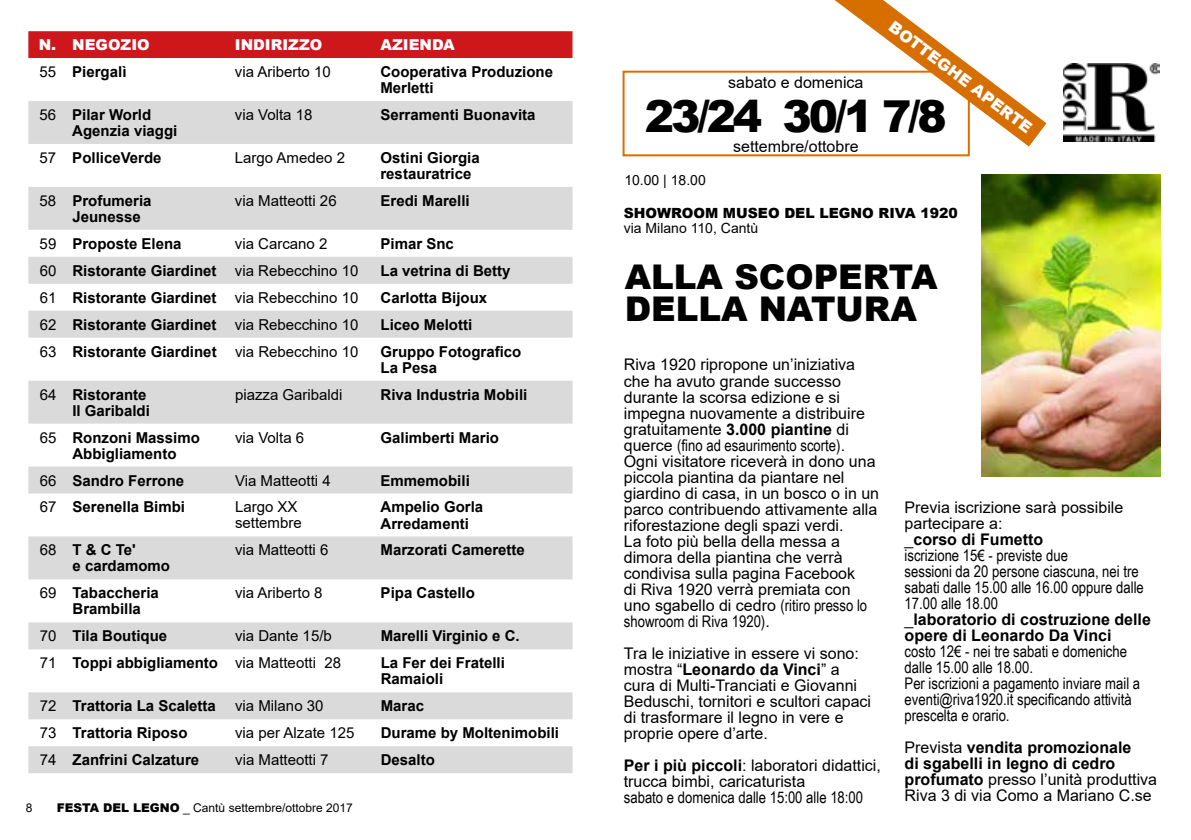
<style>
.page{position:relative;width:1191px;height:840px;background:#fff}
.page>*{position:absolute;margin:0;border:0;box-sizing:border-box;transform-origin:0 0}
.t1{font:900 44px "Arial";color:#000}
.t2{font:900 34px/32px "Arial";color:#000}
.t3{font:16px/16px "Arial";color:#000}
.t4{font:16px/16px "Arial Narrow";color:#000}
.t5{font:700 16px/16px "Arial";color:#000}
.t6{font:900 16px "Arial";color:#fff}
.t7{font:700 15px/16px "Arial";color:#000}
.t8{font:15px/15px "Arial";color:#000}
.t9{font:900 15px "Arial";color:#fff}
.t10{font:14px "Arial";color:#000}
.t11{font:900 14px "Arial";color:#000}
.t12{font:12px "Arial";color:#000}
.s1{font-weight:400}
.s2{font-weight:900}
.s3{font-weight:700}
.s4{font-family:"Arial"}
.s5{font-family:"Arial Narrow"}
</style>
<div class="page">
<div style="left:28px;top:31px;width:544px;height:27px;background:#cd171a"></div>
<svg style="left:28px;top:101px;width:544px;height:671px"></svg>
<img style="left:1063px;top:64px;width:96px;height:77px">
<div style="left:622px;top:71px;width:347px;height:85px;border:2px solid #d76e00"></div>
<svg style="left:645px;top:0;width:401px;height:152px"></svg>
<img style="left:981px;top:174px;width:179px;height:302px">
<p class="t9" style="left:39px;top:34px;width:112px">N. NEGOZIO</p>
<p class="t9" style="left:235px;top:34px;width:89px">INDIRIZZO</p>
<p class="t9" style="left:380px;top:34px;width:76px">AZIENDA</p>
<p class="t7" style="left:40px;top:64px;width:88px"><span class="s1">55</span> Piergalì</p>
<p class="t8" style="left:235px;top:64px;width:97px">via Ariberto 10</p>
<p class="t7" style="left:380px;top:64px;width:174px">Cooperativa Produzione<br>Merletti</p>
<p class="t7" style="left:72px;top:107px;width:107px;text-indent:-33px"><span class="s1">56</span> Pilar World<br>Agenzia viaggi</p>
<p class="t8" style="left:235px;top:107px;width:79px">via Volta 18</p>
<p class="t7" style="left:380px;top:107px;width:157px">Serramenti Buonavita</p>
<p class="t7" style="left:40px;top:150px;width:123px"><span class="s1">57</span> PolliceVerde</p>
<p class="t8" style="left:235px;top:150px;width:112px">Largo Amedeo 2</p>
<p class="t7" style="left:380px;top:150px;width:101px">Ostini Giorgia restauratrice</p>
<p class="t7" style="left:72px;top:193px;width:81px;text-indent:-33px"><span class="s1">58</span> Profumeria<br>Jeunesse</p>
<p class="t8" style="left:235px;top:193px;width:103px">via Matteotti 26</p>
<p class="t7" style="left:380px;top:193px;width:91px">Eredi Marelli</p>
<p class="t7" style="left:40px;top:235px;width:143px"><span class="s1">59</span> Proposte Elena</p>
<p class="t8" style="left:235px;top:236px;width:94px">via Carcano 2</p>
<p class="t7" style="left:380px;top:235px;width:75px">Pimar Snc</p>
<p class="t7" style="left:40px;top:262px;width:320px"><span class="s1">60</span> Ristorante Giardinet <span class="s1">via Rebecchino 10</span></p>
<p class="t7" style="left:380px;top:262px;width:132px">La vetrina di Betty</p>
<p class="t7" style="left:40px;top:289px;width:320px"><span class="s1">61</span> Ristorante Giardinet <span class="s1">via Rebecchino 10</span></p>
<p class="t7" style="left:380px;top:289px;width:108px">Carlotta Bijoux</p>
<p class="t7" style="left:40px;top:316px;width:320px"><span class="s1">62</span> Ristorante Giardinet <span class="s1">via Rebecchino 10</span></p>
<p class="t7" style="left:380px;top:316px;width:93px">Liceo Melotti</p>
<p class="t7" style="left:40px;top:343px;width:320px"><span class="s1">63</span> Ristorante Giardinet <span class="s1">via Rebecchino 10</span></p>
<p class="t7" style="left:380px;top:343px;width:142px">Gruppo Fotografico<br>La Pesa</p>
<p class="t7" style="left:40px;top:386px;width:112px;text-align:right"><span class="s1">64</span> Ristorante<br>Il Garibaldi</p>
<p class="t8" style="left:235px;top:386px;width:109px">piazza Garibaldi</p>
<p class="t7" style="left:380px;top:386px;width:148px">Riva Industria Mobili</p>
<p class="t7" style="left:72px;top:429px;width:129px;text-indent:-33px"><span class="s1">65</span> Ronzoni Massimo<br>Abbigliamento</p>
<p class="t8" style="left:235px;top:429px;width:71px">via Volta 6</p>
<p class="t7" style="left:380px;top:429px;width:120px">Galimberti Mario</p>
<p class="t7" style="left:40px;top:472px;width:146px"><span class="s1">66</span> Sandro Ferrone</p>
<p class="t8" style="left:235px;top:472px;width:97px">Via Matteotti 4</p>
<p class="t7" style="left:380px;top:472px;width:91px">Emmemobili</p>
<p class="t7" style="left:40px;top:499px;width:147px"><span class="s1">67</span> Serenella Bimbi</p>
<p class="t8" style="left:235px;top:499px;width:68px">Largo XX settembre</p>
<p class="t7" style="left:380px;top:499px;width:104px">Ampelio Gorla<br>Arredamenti</p>
<p class="t7" style="left:72px;top:542px;width:99px;text-indent:-33px"><span class="s1">68</span> T &amp; C Te'<br>e cardamomo</p>
<p class="t8" style="left:235px;top:542px;width:95px">via Matteotti 6</p>
<p class="t7" style="left:381px;top:542px;width:146px">Marzorati Camerette</p>
<p class="t7" style="left:72px;top:585px;width:88px;text-indent:-33px"><span class="s1">69</span> Tabaccheria<br>Brambilla</p>
<p class="t8" style="left:235px;top:585px;width:89px">via Ariberto 8</p>
<p class="t7" style="left:381px;top:585px;width:96px">Pipa Castello</p>
<p class="t7" style="left:40px;top:628px;width:129px"><span class="s1">70</span> Tila Boutique</p>
<p class="t8" style="left:235px;top:628px;width:98px">via Dante 15/b</p>
<p class="t7" style="left:381px;top:628px;width:140px">Marelli Virginio e C.</p>
<p class="t7" style="left:40px;top:655px;width:303px"><span class="s1">71</span> Toppi abbigliamento <span class="s1">via Matteotti 28</span></p>
<p class="t7" style="left:381px;top:655px;width:126px">La Fer dei Fratelli<br>Ramaioli</p>
<p class="t7" style="left:40px;top:697px;width:178px"><span class="s1">72</span> Trattoria La Scaletta</p>
<p class="t8" style="left:235px;top:698px;width:90px">via Milano 30</p>
<p class="t7" style="left:381px;top:697px;width:45px">Marac</p>
<p class="t7" style="left:40px;top:724px;width:149px"><span class="s1">73</span> Trattoria Riposo</p>
<p class="t8" style="left:235px;top:725px;width:121px">via per Alzate 125</p>
<p class="t7" style="left:381px;top:724px;width:180px">Durame by Moltenimobili</p>
<p class="t7" style="left:40px;top:751px;width:161px"><span class="s1">74</span> Zanfrini Calzature</p>
<p class="t8" style="left:235px;top:752px;width:95px">via Matteotti 7</p>
<p class="t7" style="left:381px;top:751px;width:56px">Desalto</p>
<p class="t12" style="left:26px;top:798px;width:8px">8</p>
<p class="t12" style="left:57px;top:798px;width:297px"><span class="s2">FESTA DEL LEGNO</span> _ Cantù settembre/ottobre 2017</p>
<p class="t6" style="left:898px;top:15px;width:176px;rotate:37deg">BOTTEGHE APERTE</p>
<p class="t3" style="left:728px;top:74px;width:137px">sabato e domenica</p>
<h1 class="t1" style="left:645px;top:84px;width:303px">23/24 30/1 7/8</h1>
<p class="t3" style="left:733px;top:138px;width:127px">settembre/ottobre</p>
<p class="t10" style="left:624px;top:170px;width:83px">10.00 | 18.00</p>
<p class="t11" style="left:624px;top:203px;width:335px">SHOWROOM MUSEO DEL LEGNO RIVA 1920</p>
<p class="t10" style="left:624px;top:218px;width:136px">via Milano 110, Cantù</p>
<h2 class="t2" style="left:624px;top:259px;width:314px">ALLA SCOPERTA<br>DELLA NATURA</h2>
<p class="t3" style="left:624px;top:356px;width:242px">Riva 1920 ripropone un’iniziativa che ha avuto grande successo durante la scorsa edizione e si impegna nuovamente a distribuire gratuitamente <span class="s3">3.000 piantine</span> di</p>
<p class="t4" style="left:624px;top:436px;width:223px"><span class="s4">querce</span> (fino ad esaurimento scorte)<span class="s4">.</span></p>
<p class="t3" style="left:624px;top:452px;width:257px">Ogni visitatore riceverà in dono una piccola piantina da piantare nel giardino di casa, in un bosco o in un parco contribuendo attivamente alla riforestazione degli spazi verdi.<br>La foto più bella della messa a dimora della piantina che verrà condivisa sulla pagina Facebook<br>di Riva 1920 verrà premiata con uno sgabello di cedro <span class="s5">(ritiro presso lo</span></p>
<p class="t4" style="left:624px;top:612px;width:147px">showroom di Riva 1920)<span class="s4">.</span></p>
<p class="t3" style="left:624px;top:644px;width:249px">Tra le iniziative in essere vi sono: mostra “<span class="s3">Leonardo da Vinci</span>” a cura di Multi-Tranciati e Giovanni<br>Beduschi, tornitori e scultori capaci di trasformare il legno in vere e proprie opere d’arte.</p>
<p class="t3" style="left:624px;top:756px;width:258px"><span class="s3">Per i più piccoli</span>: laboratori didattici, trucca bimbi, caricaturista</p>
<p class="t4" style="left:624px;top:788px;width:241px">sabato e domenica dalle 15:00 alle 18:00</p>
<p class="t3" style="left:904px;top:498px;width:220px">Previa iscrizione sarà possibile partecipare a:<br>_<span class="s3">corso di Fumetto</span></p>
<p class="t4" style="left:904px;top:546px;width:241px">iscrizione 15€ - previste due<br>sessioni da 20 persone ciascuna, nei tre sabati dalle 15.00 alle 16.00 oppure dalle<br>17.00 alle 18.00</p>
<p class="t5" style="left:904px;top:611px;width:248px"><span class="s1">_</span>laboratorio di costruzione delle opere di Leonardo Da Vinci</p>
<p class="t4" style="left:904px;top:642px;width:237px">costo 12€ - nei tre sabati e domeniche dalle 15.00 alle 18.00.<br>Per iscrizioni a pagamento inviare mail a eventi@riva1920.it specificando attività prescelta e orario.</p>
<p class="t3" style="left:904px;top:738px;width:254px">Prevista <span class="s3">vendita promozionale<br>di sgabelli in legno di cedro profumato</span> presso l’unità produttiva<br>Riva 3 di via Como a Mariano C.se</p>
</div>
